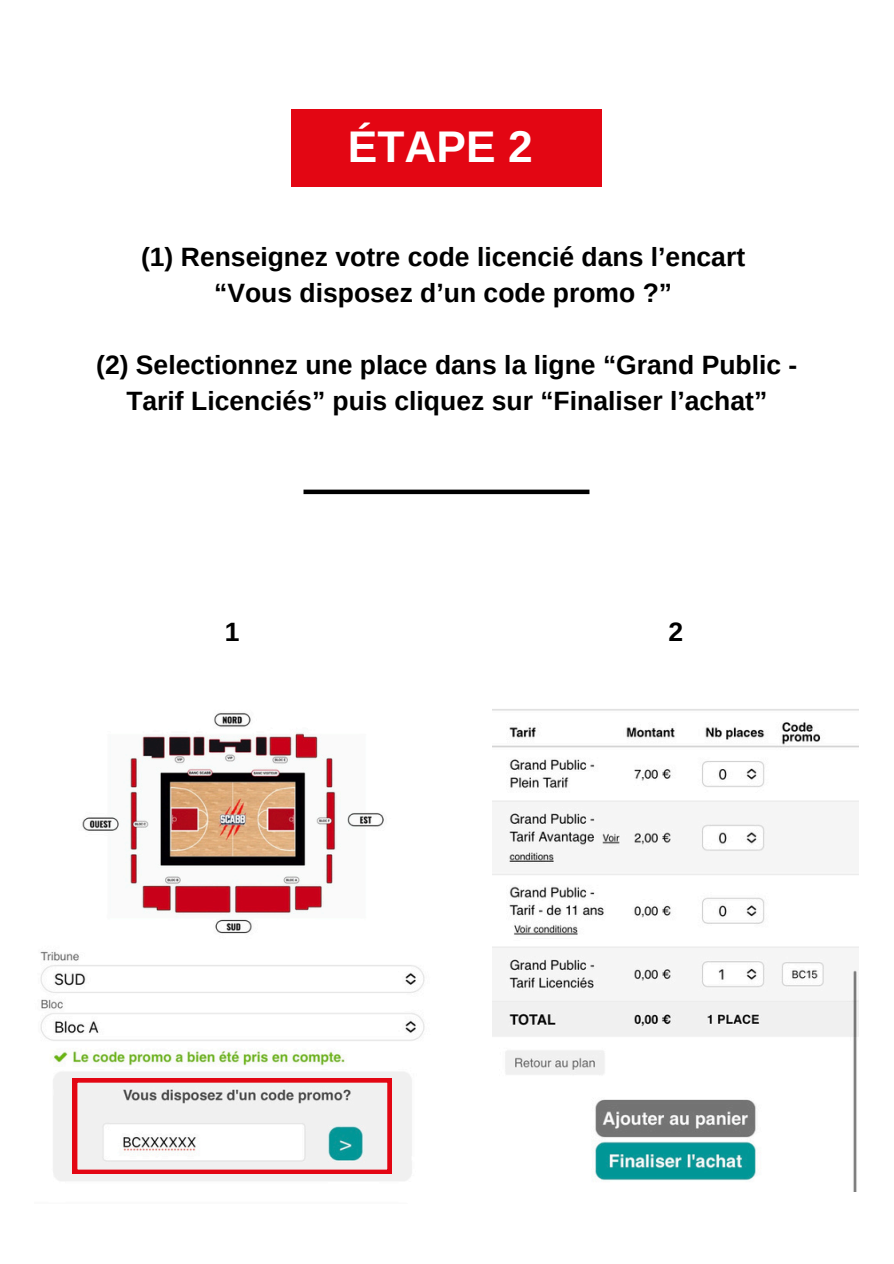
<style>
.page{position:relative;width:894px;height:1264px;background:#fff}
.page>*{position:absolute;margin:0;border:0;box-sizing:border-box;transform-origin:0 0}
.t1{font:700 44.25px "Arimo";color:#fff}
.t2{font:700 27.45px "Arimo";color:#fff}
.t3{font:700 26.55px/36px "Arimo";color:#000;text-align:center}
</style>
<div class="page">
<div style="left:291px;top:109px;width:310px;height:77px;background:#e30613"></div>
<div style="left:303px;top:489px;width:286px;height:5px;background:#000"></div>
<img style="left:40px;top:712px;width:385px;height:469px">
<img style="left:492px;top:709px;width:366px;height:482px">
<svg style="left:73px;top:1078px;width:318px;height:95px"></svg>
<h2 class="t1" style="left:348px;top:122px;width:186px">ÉTAPE 2</h2>
<h1 class="t2" style="left:387px;top:145px;width:116px">ÉTAPE 2</h1>
<p class="t3" style="left:141px;top:239px;width:605px">(1) Renseignez votre code licencié dans l’encart</p>
<p class="t3" style="left:214px;top:275px;width:459px">“Vous disposez d’un code promo ?”</p>
<p class="t3" style="left:96px;top:347px;width:702px">(2) Selectionnez une place dans la ligne “Grand Public -<br>Tarif Licenciés” puis cliquez sur “Finaliser l’achat”</p>
<p class="t3" style="left:225px;top:613px;width:16px">1</p>
<p class="t3" style="left:668px;top:613px;width:16px">2</p>
</div>
